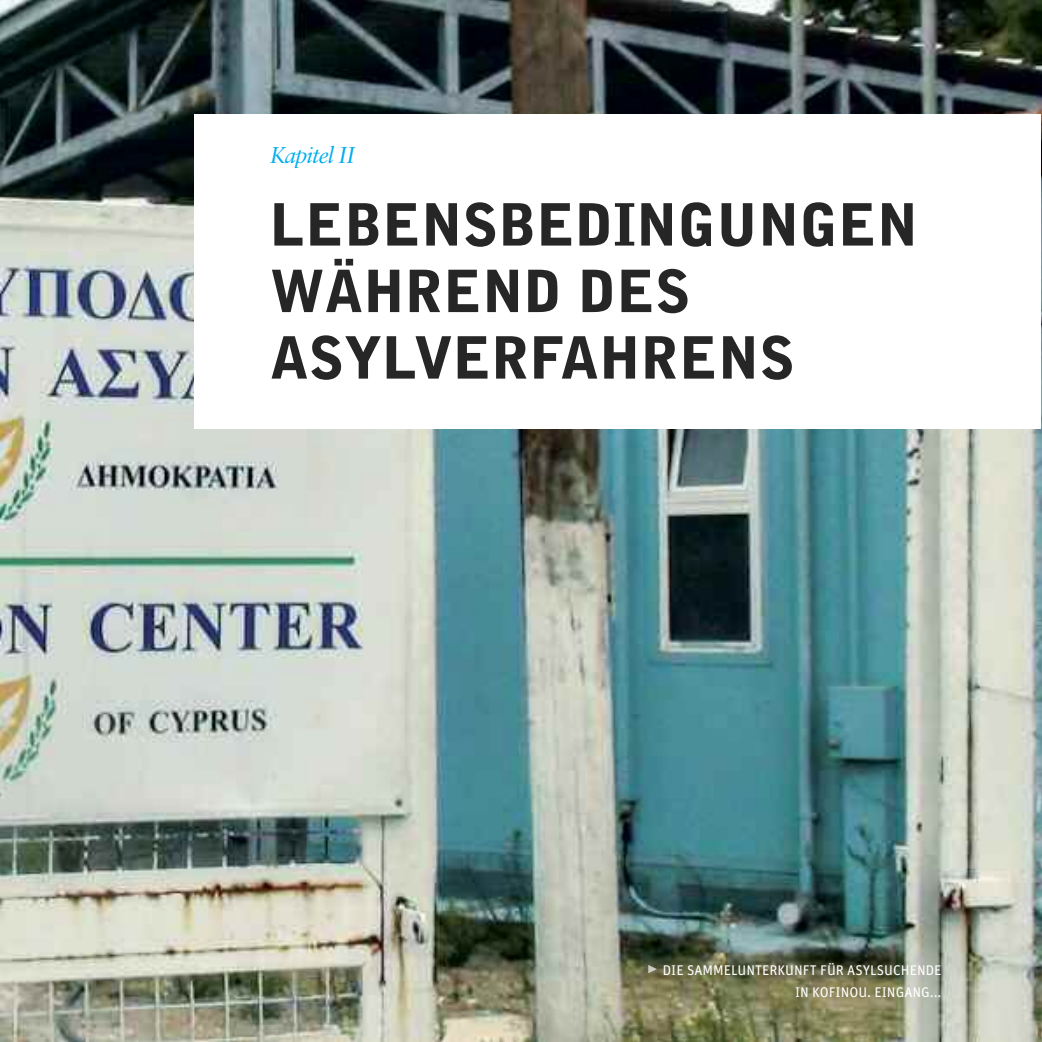
<style>
.page{position:relative;width:1042px;height:1042px;background:#fff}
.page>*{position:absolute;margin:0;border:0;box-sizing:border-box;transform-origin:0 0}
.t1{font:900 57.75px/66.5px "Bell Gothic";color:#272627}
.t2{font:italic 22.75px "Sabon BQ";color:#00aded}
.t3{font:14px/21.9px "Unit";color:#fff;text-align:right}
</style>
<div class="page">
<img style="left:0;top:0;width:1042px;height:1042px">
<svg style="left:648px;top:965px;width:9px;height:8px"></svg>
<div style="left:194px;top:114px;width:846px;height:315px;background:#fff"></div>
<h2 class="t2" style="left:270px;top:143px;width:85px">Kapitel II</h2>
<h1 class="t1" style="left:270px;top:196px;width:650px">LEBENSBEDINGUNGEN<br>WÄHREND DES<br>ASYLVERFAHRENS</h1>
<p class="t3" style="left:663px;top:960px;width:280px">DIE SAMMELUNTERKUNFT FÜR ASYLSUCHENDE<br>IN KOFINOU. EINGANG...</p>
</div>
